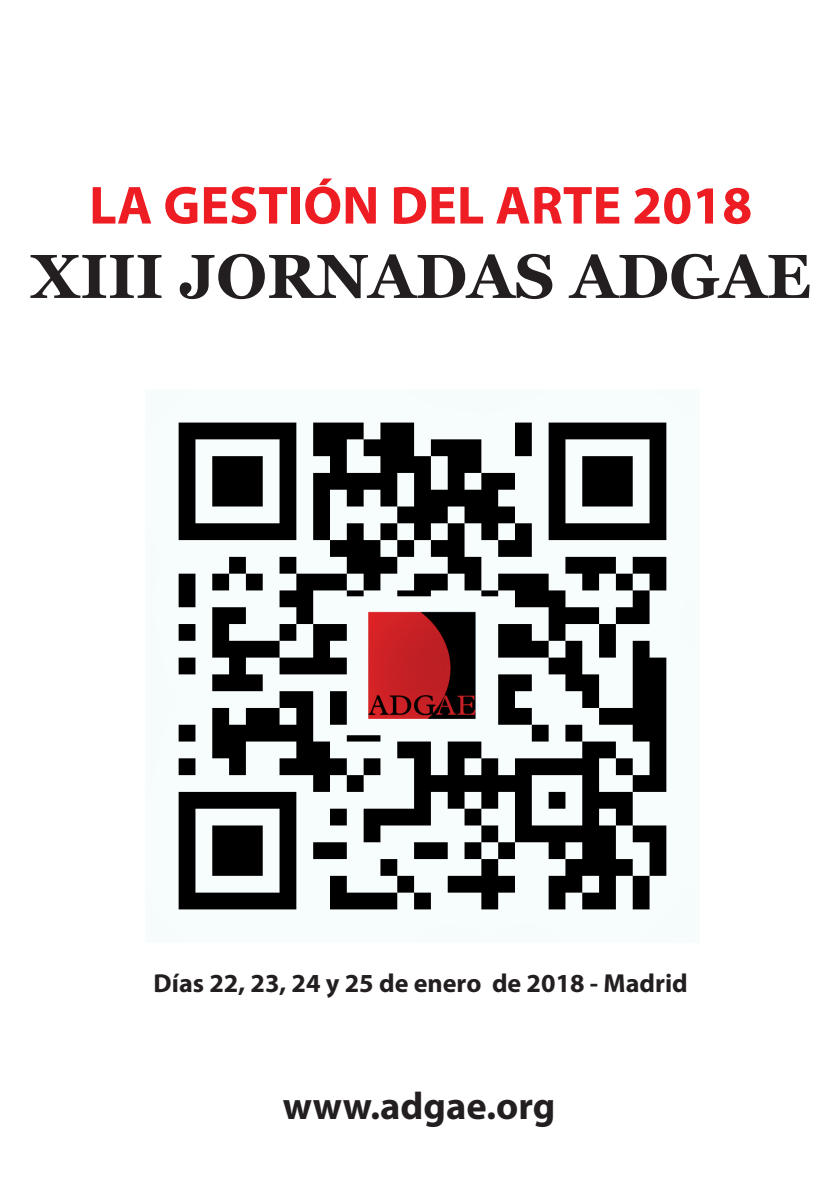
<style>
.page{position:relative;width:836px;height:1199px;background:#fff}
.page>*{position:absolute;margin:0;border:0;box-sizing:border-box;transform-origin:0 0}
.t1{font:700 62px "Georgia";color:#231f20}
.t2{font:700 54px "Myriad Pro";color:#ee1d23}
.t3{font:700 38.6px "Myriad Pro";color:#231f20}
.t4{font:700 26.2px "Myriad Pro";color:#231f20}
</style>
<div class="page">
<img style="left:178px;top:422px;width:489px;height:488px">
<h2 class="t2" style="left:89px;top:170px;width:664px">LA GESTIÓN DEL ARTE 2018</h2>
<h1 class="t1" style="left:30px;top:237px;width:782px">XIII JORNADAS ADGAE</h1>
<p class="t4" style="left:153px;top:966px;width:535px">Días 22, 23, 24 y 25 de enero de 2018 - Madrid</p>
<h3 class="t3" style="left:282px;top:1081px;width:274px">www.adgae.org</h3>
</div>
